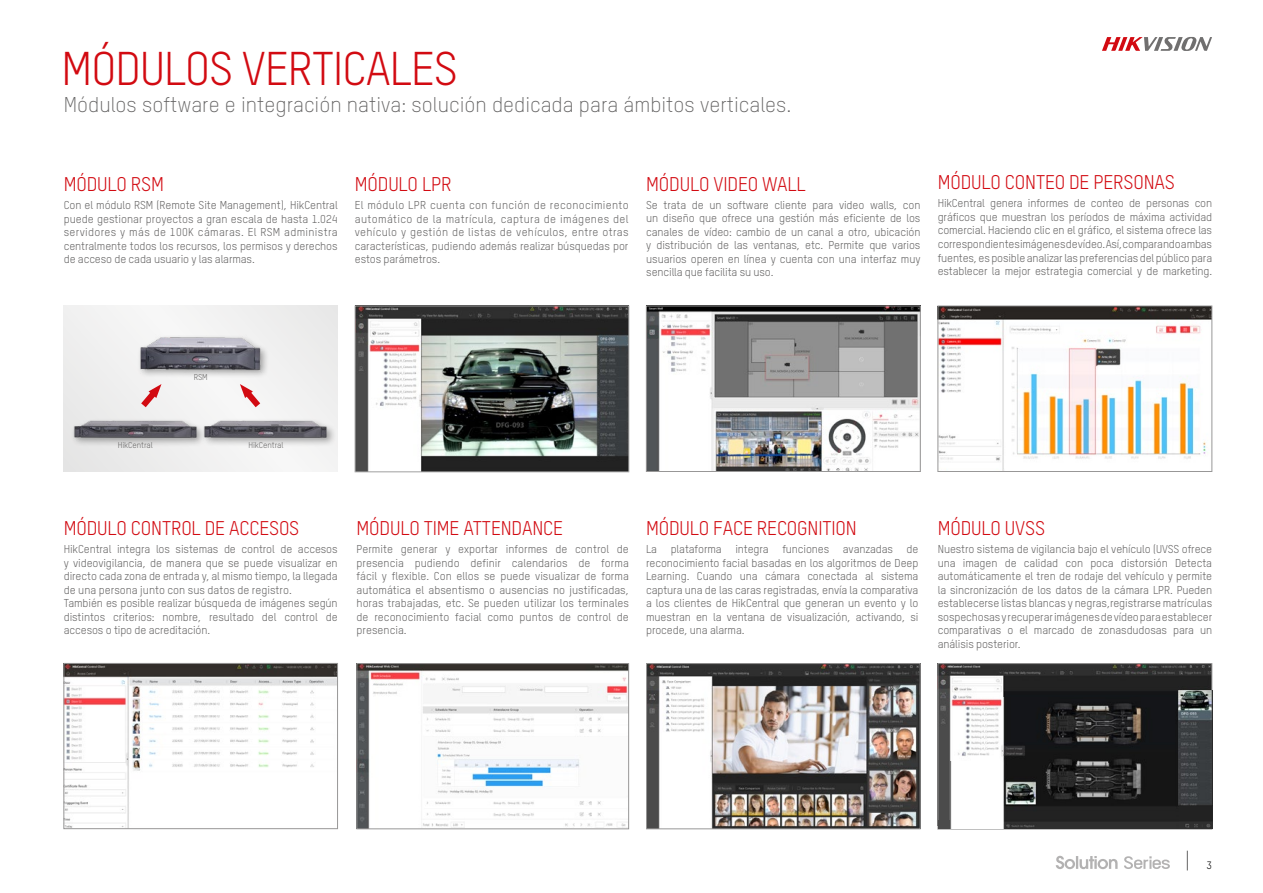
<style>
.page{position:relative;width:1263px;height:893px;background:#fff}
.page>*{position:absolute;margin:0;border:0;box-sizing:border-box;transform-origin:0 0}
.t1{font:46.5px "TSTARPRO";letter-spacing:-.02em;color:#d20a11}
.t2{font:300 21px "TSTARPRO";color:#646363}
.t3{font:19.5px "TSTARPRO";letter-spacing:-.01em;color:#d20a11}
.t4{font:11.25px/13.5px "TSTARPRO";letter-spacing:-.01em;color:#646363;text-align:justify}
.t5{font:10.5px "TSTARPRO";color:#000}
.t6{font:8.25px "TSTARPRO";letter-spacing:-.01em;color:#646363}
</style>
<div class="page">
<svg style="left:1187px;top:851px;width:1px;height:19px"></svg>
<svg style="left:1056px;top:856px;width:61px;height:13px"></svg>
<svg style="left:1124px;top:856px;width:46px;height:13px"></svg>
<div style="left:64px;top:306px;width:274px;height:165px;background:#f0f0f0"></div>
<img style="left:66px;top:665px;width:270px;height:162px">
<div style="left:64px;top:663px;width:274px;height:166px;border:1px solid #989797"></div>
<img style="left:359px;top:665px;width:268px;height:162px">
<div style="left:357px;top:663px;width:272px;height:166px;border:1px solid #989797"></div>
<img style="left:648px;top:665px;width:270px;height:162px">
<div style="left:646px;top:663px;width:274px;height:166px;border:1px solid #989797"></div>
<img style="left:357px;top:308px;width:270px;height:162px">
<div style="left:355px;top:306px;width:274px;height:166px;border:1px solid #9f9f9f"></div>
<img style="left:648px;top:308px;width:271px;height:162px">
<div style="left:646px;top:306px;width:275px;height:166px;border:1px solid #989797"></div>
<img style="left:940px;top:308px;width:270px;height:162px">
<div style="left:938px;top:306px;width:274px;height:166px;border:1px solid #989797"></div>
<img style="left:940px;top:665px;width:270px;height:156px">
<div style="left:938px;top:663px;width:274px;height:166px;border:1px solid #989797"></div>
<svg style="left:938px;top:821px;width:13px;height:8px"></svg>
<img style="left:951px;top:762px;width:53px;height:66px">
<img style="left:1004px;top:698px;width:174px;height:131px">
<img style="left:1178px;top:690px;width:34px;height:139px">
<div style="left:71px;top:418px;width:265px;height:29px;background:#000;opacity:.35"></div>
<img style="left:73px;top:420px;width:125px;height:21px">
<img style="left:203px;top:420px;width:125px;height:21px">
<div style="left:137px;top:334px;width:133px;height:44px;background:#000;opacity:.35"></div>
<img style="left:140px;top:335px;width:121px;height:39px">
<svg style="left:141px;top:384px;width:21px;height:24px"></svg>
<svg style="left:240px;top:384px;width:20px;height:23px"></svg>
<svg style="left:1102px;top:37px;width:110px;height:14px"></svg>
<h1 class="t1" style="left:62px;top:38px;width:398px">MÓDULOS VERTICALES</h1>
<h2 class="t2" style="left:64px;top:91px;width:729px">Módulos software e integración nativa: solución dedicada para ámbitos verticales.</h2>
<h3 class="t3" style="left:64px;top:171px;width:102px">MÓDULO RSM</h3>
<p class="t4" style="left:64px;top:198px;width:275px">Con el módulo RSM (Remote Site Management), HikCentral puede gestionar proyectos a gran escala de hasta 1.024 servidores y más de 100K cámaras. El RSM administra centralmente todos los recursos, los permisos y derechos de acceso de cada usuario y las alarmas.</p>
<h3 class="t3" style="left:355px;top:171px;width:98px">MÓDULO LPR</h3>
<p class="t4" style="left:355px;top:198px;width:275px">El módulo LPR cuenta con función de reconocimiento automático de la matrícula, captura de imágenes del vehículo y gestión de listas de vehículos, entre otras características, pudiendo además realizar búsquedas por estos parámetros.</p>
<h3 class="t3" style="left:646px;top:171px;width:161px">MÓDULO VIDEO WALL</h3>
<p class="t4" style="left:646px;top:197px;width:276px">Se trata de un software cliente para video walls, con un diseño que ofrece una gestión más eficiente de los canales de vídeo: cambio de un canal a otro, ubicación y distribución de las ventanas, etc. Permite que varios usuarios operen en línea y cuenta con una interfaz muy sencilla que facilita su uso.</p>
<h3 class="t3" style="left:938px;top:170px;width:239px">MÓDULO CONTEO DE PERSONAS</h3>
<p class="t4" style="left:938px;top:196px;width:276px">HikCentral genera informes de conteo de personas con gráficos que muestran los períodos de máxima actividad comercial. Haciendo clic en el gráfico, el sistema ofrece las correspondientes imágenes de vídeo. Así, comparando ambas fuentes, es posible analizar las preferencias del público para establecer la mejor estrategia comercial y de marketing.</p>
<p class="t6" style="left:194px;top:371px;width:16px">RSM</p>
<p class="t6" style="left:118px;top:440px;width:36px">HikCentral</p>
<p class="t6" style="left:248px;top:440px;width:36px">HikCentral</p>
<h3 class="t3" style="left:64px;top:515px;width:237px">MÓDULO CONTROL DE ACCESOS</h3>
<p class="t4" style="left:64px;top:542px;width:275px;text-align:left">HikCentral integra los sistemas de control de accesos y videovigilancia, de manera que se puede visualizar en directo cada zona de entrada y, al mismo tiempo, la llegada de una persona junto con sus datos de registro.<br>También es posible realizar búsqueda de imágenes según distintos criterios: nombre, resultado del control de accesos o tipo de acreditación.</p>
<h3 class="t3" style="left:357px;top:515px;width:208px">MÓDULO TIME ATTENDANCE</h3>
<p class="t4" style="left:357px;top:542px;width:274px">Permite generar y exportar informes de control de presencia pudiendo definir calendarios de forma fácil y flexible. Con ellos se puede visualizar de forma automática el absentismo o ausencias no justificadas, horas trabajadas, etc. Se pueden utilizar los terminales de reconocimiento facial como puntos de control de presencia.</p>
<h3 class="t3" style="left:646px;top:515px;width:212px">MÓDULO FACE RECOGNITION</h3>
<p class="t4" style="left:646px;top:542px;width:274px">La plataforma integra funciones avanzadas de reconocimiento facial basadas en los algoritmos de Deep Learning. Cuando una cámara conectada al sistema captura una de las caras registradas, envía la comparativa a los clientes de HikCentral que generan un evento y lo muestran en la ventana de visualización, activando, si procede, una alarma.</p>
<h3 class="t3" style="left:938px;top:515px;width:109px">MÓDULO UVSS</h3>
<p class="t4" style="left:938px;top:542px;width:276px">Nuestro sistema de vigilancia bajo el vehículo (UVSS ofrece una imagen de calidad con poca distorsión Detecta automáticamente el tren de rodaje del vehículo y permite la sincronización de los datos de la cámara LPR. Pueden establecerse listas blancas y negras,registrarse matrículas sospechosas y recuperar imágenes de vídeo para establecer comparativas o el marcado de zonasdudosas para un análisis posterior.</p>
<p class="t5" style="left:1206px;top:858px;width:7px">3</p>
</div>
